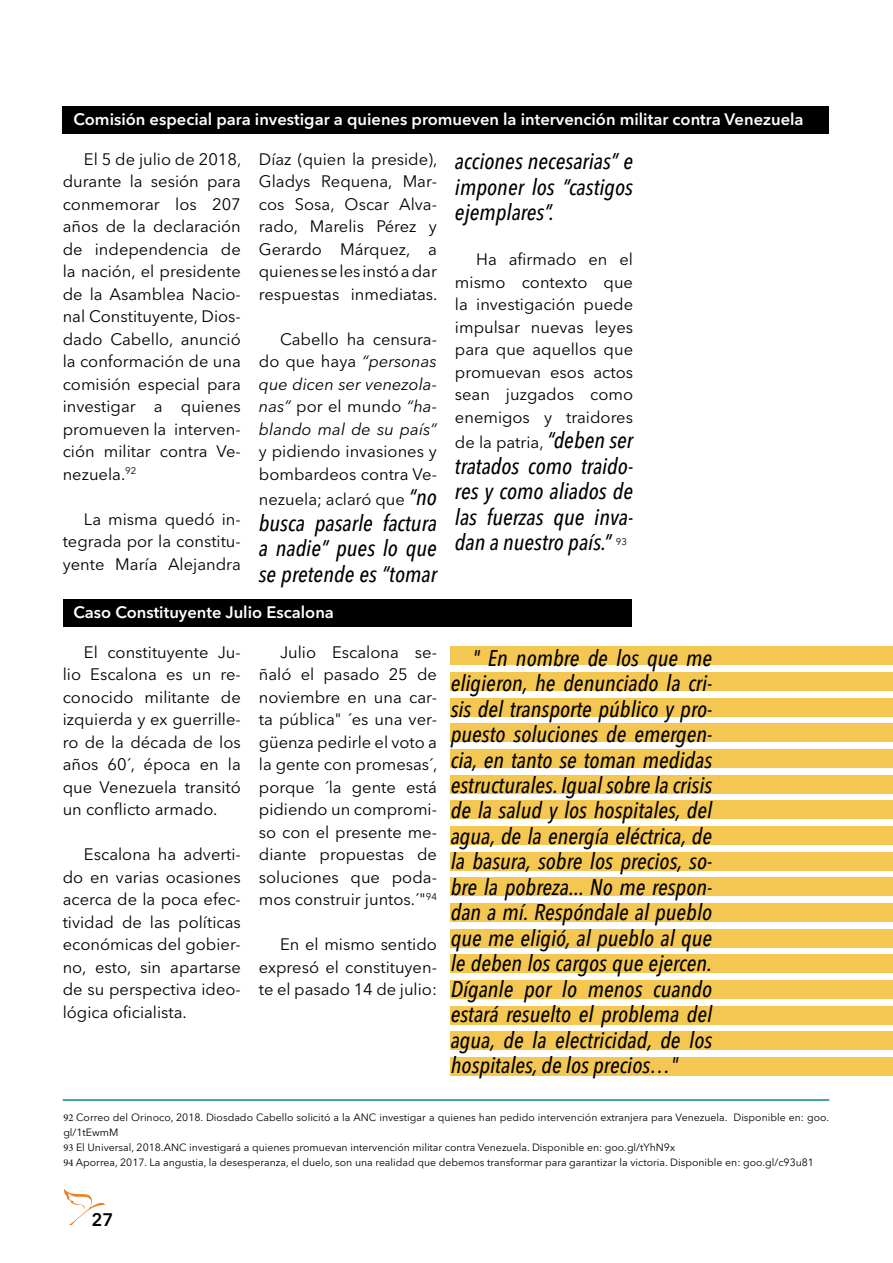
<style>
.page{position:relative;width:893px;height:1263px;background:#fff}
.page>*{position:absolute;margin:0;border:0;box-sizing:border-box;transform-origin:0 0}
.t1{font:italic 500 condensed 22.5px/25.5px "Avenir Next LT Pro";color:#000;text-align:justify}
.t2{font:600 18px "Avenir Next LT Pro";color:#000}
.t3{font:16.5px/22.5px "Avenir Next LT Pro";color:#000;text-align:justify}
.t4{font:600 16.5px "Avenir Next LT Pro";color:#fff}
.t5{font:italic 16.5px/22.5px "Avenir Next LT Pro";color:#000;text-align:justify}
.t6{font:10.5px/15px "Avenir Next LT Pro";color:#000}
.t7{font:9.6px "Avenir Next LT Pro";color:#000}
.s1{font-style:normal}
.s2{font-weight:500;font-style:italic;font-stretch:condensed;font-size:22.5px}
.s3{font-family:"Minion Pro"}
</style>
<div class="page">
<svg style="left:64px;top:1189px;width:41px;height:36px"></svg>
<div style="left:451px;top:646px;width:442px;height:19px;background:#f4c753"></div>
<div style="left:451px;top:852px;width:442px;height:18px;background:#f4c753"></div>
<div style="left:451px;top:698px;width:442px;height:18px;background:#f4c753"></div>
<div style="left:451px;top:903px;width:442px;height:19px;background:#f4c753"></div>
<div style="left:451px;top:723px;width:442px;height:19px;background:#f4c753"></div>
<div style="left:451px;top:929px;width:442px;height:18px;background:#f4c753"></div>
<div style="left:451px;top:672px;width:442px;height:18px;background:#f4c753"></div>
<div style="left:451px;top:877px;width:442px;height:19px;background:#f4c753"></div>
<div style="left:451px;top:749px;width:442px;height:19px;background:#f4c753"></div>
<div style="left:451px;top:955px;width:442px;height:18px;background:#f4c753"></div>
<div style="left:451px;top:800px;width:442px;height:19px;background:#f4c753"></div>
<div style="left:451px;top:1006px;width:442px;height:18px;background:#f4c753"></div>
<div style="left:451px;top:826px;width:442px;height:19px;background:#f4c753"></div>
<div style="left:451px;top:1032px;width:442px;height:18px;background:#f4c753"></div>
<div style="left:451px;top:1057px;width:442px;height:19px;background:#f4c753"></div>
<div style="left:451px;top:775px;width:442px;height:18px;background:#f4c753"></div>
<div style="left:451px;top:980px;width:442px;height:19px;background:#f4c753"></div>
<div style="left:63px;top:106px;width:766px;height:28px;background:#000"></div>
<div style="left:63px;top:600px;width:568px;height:27px;background:#000"></div>
<hr style="left:63px;top:1099px;width:766px;height:2px;background:#0e8a7c">
<p class="t4" style="left:74px;top:109px;width:732px">Comisión especial para investigar a quienes promueven la intervención militar contra Venezuela</p>
<p class="t3" style="left:63px;top:147px;width:180px;text-indent:21px">El 5 de julio de 2018, durante la sesión para conmemorar los 207 años de la declaración de independencia de la nación, el presidente de la Asamblea Nacio&shy;nal Constituyente, Dios&shy;dado Cabello, anunció la conformación de una comisión especial para investigar a quienes promueven la interven&shy;ción militar contra Ve&shy;nezuela.<sup>92</sup></p>
<p class="t3" style="left:63px;top:507px;width:180px;text-indent:21px">La misma quedó in&shy;tegrada por la constitu&shy;yente María Alejandra</p>
<p class="t3" style="left:259px;top:147px;width:180px">Díaz (quien la preside), Gladys Requena, Mar&shy;cos Sosa, Oscar Alva&shy;rado, Marelis Pérez y Gerardo Márquez, a quienes se les instó a dar respuestas inmediatas.</p>
<p class="t5" style="left:259px;top:327px;width:180px;text-indent:21px"><span class="s1">Cabello ha censura&shy;do que haya</span> “personas que dicen ser venezola&shy;nas” <span class="s1">por el mundo</span> “ha&shy;blando mal de su país”</p>
<p class="t3" style="left:259px;top:440px;width:180px">y pidiendo invasiones y bombardeos contra Ve-</p>
<p class="t3" style="left:259px;top:488px;width:180px">nezuela; aclaró que <span class="s2">“no</span></p>
<h1 class="t1" style="left:259px;top:510px;width:180px">busca pasarle factura a nadie” pues lo que se pretende es “tomar</h1>
<p class="t4" style="left:74px;top:602px;width:262px">Caso Constituyente Julio Escalona</p>
<p class="t3" style="left:63px;top:641px;width:180px;text-indent:21px">El constituyente Ju&shy;lio Escalona es un re&shy;conocido militante de izquierda y ex guerrille&shy;ro de la década de los años 60´, época en la que Venezuela transitó un conflicto armado.</p>
<p class="t3" style="left:63px;top:843px;width:180px;text-indent:21px">Escalona ha adverti&shy;do en varias ocasiones acerca de la poca efec&shy;tividad de las políticas económicas del gobier&shy;no, esto, sin apartarse de su perspectiva ideo&shy;lógica oficialista.</p>
<p class="t3" style="left:259px;top:641px;width:180px;text-indent:21px">Julio Escalona se&shy;ñaló el pasado 25 de noviembre en una car&shy;ta pública" ´es una ver&shy;güenza pedirle el voto a la gente con promesas´, porque ´la gente está pidiendo un compromi&shy;so con el presente me&shy;diante propuestas de soluciones que poda&shy;mos construir juntos.´"<sup>94</sup></p>
<p class="t3" style="left:259px;top:933px;width:180px;text-indent:21px">En el mismo sentido expresó el constituyen&shy;te el pasado 14 de julio:</p>
<h1 class="t1" style="left:455px;top:148px;width:180px">acciones necesarias” e imponer los “castigos ejemplares”.</h1>
<p class="t3" style="left:455px;top:248px;width:180px;text-indent:21px">Ha afirmado en el mismo contexto que la investigación puede impulsar nuevas leyes para que aquellos que promuevan esos actos sean juzgados como enemigos y traidores</p>
<p class="t3" style="left:455px;top:431px;width:180px">de la patria, <span class="s2">“deben ser</span></p>
<h1 class="t1" style="left:455px;top:453px;width:180px">tratados como traido&shy;res y como aliados de las fuerzas que inva&shy;dan a nuestro país.”</h1>
<p class="t7" style="left:616px;top:535px;width:13px">93</p>
<p class="t1" style="left:451px;top:645px;width:263px;text-indent:21px">" En nombre de los que me eligieron, he denunciado la cri&shy;sis del transporte público y pro&shy;puesto soluciones de emergen&shy;cia, en tanto se toman medidas estructurales. Igual sobre la crisis de la salud y los hospitales, del agua, de la energía eléctrica, de la basura, sobre los precios, so&shy;bre la pobreza... No me respon&shy;dan a mí. Respóndale al pueblo que me eligió, al pueblo al que le deben los cargos que ejercen.<br>Díganle por lo menos cuando estará resuelto el problema del agua, de la electricidad, de los hospitales, de los precios…"</p>
<p class="t6" style="left:63px;top:1109px;width:767px"><span class="s3">92</span> Correo del Orinoco, 2018. Diosdado Cabello solicitó a la ANC investigar a quienes han pedido intervención extranjera para Venezuela. Disponible en: goo. gl/1tEwmM<br><span class="s3">93</span> El Universal, 2018.ANC investigará a quienes promuevan intervención militar contra Venezuela. Disponible en: goo.gl/tYhN9x<br><span class="s3">94</span> Aporrea, 2017. La angustia, la desesperanza, el duelo, son una realidad que debemos transformar para garantizar la victoria. Disponible en: goo.gl/c93u81</p>
<p class="t2" style="left:91px;top:1208px;width:23px">27</p>
</div>
